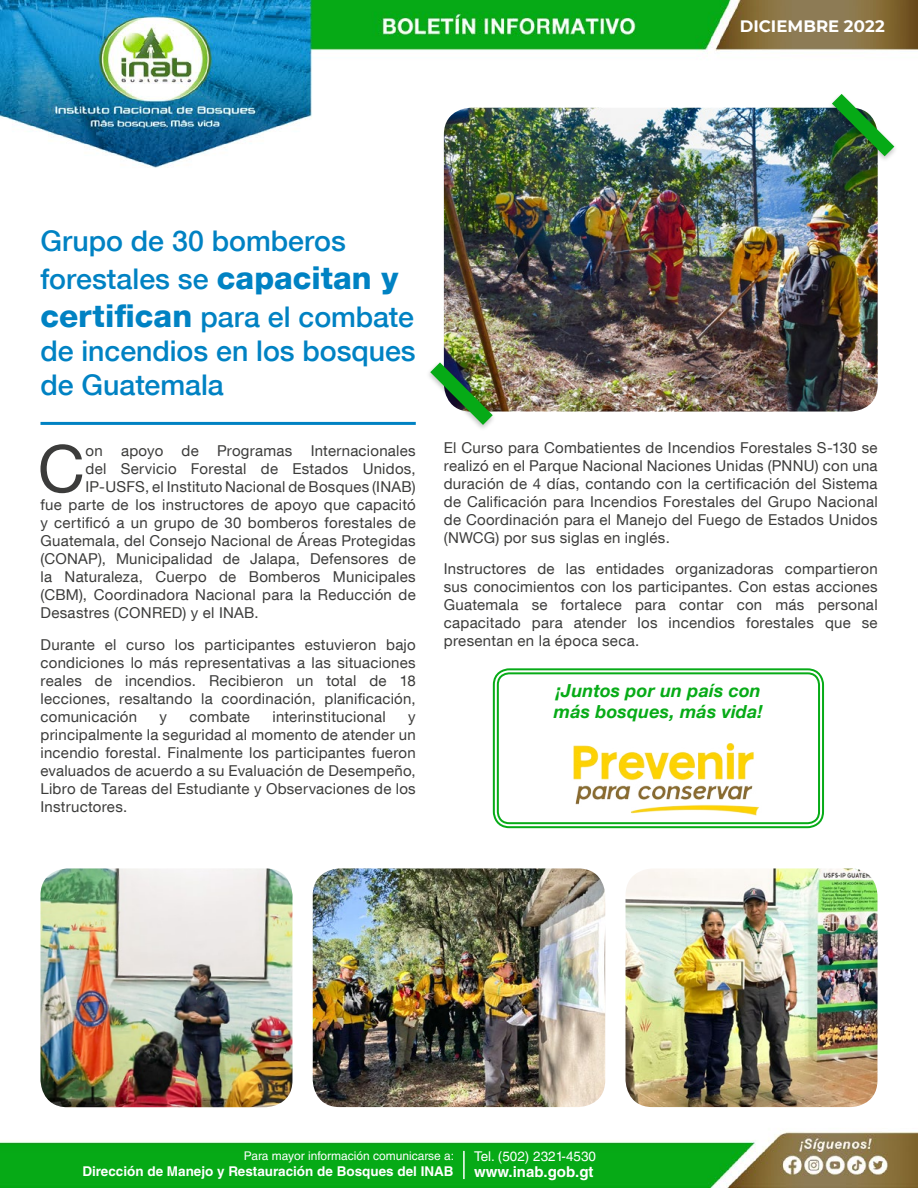
<style>
.page{position:relative;width:918px;height:1188px;background:#fff}
.page>*{position:absolute;margin:0;border:0;box-sizing:border-box;transform-origin:0 0}
.t1{font:65.4px "Helvetica Neue LT Com";color:#3c3c3b}
.t2{font:500 28.5px/37.8px "Helvetica Neue LT Com";color:#0082c3}
.t3{font:italic 700 18px/21.6px "Helvetica Neue LT Com";letter-spacing:.01em;color:#07ab17}
.t4{font:700 16.5px "Montserrat";letter-spacing:.005em;color:#fff}
.t5{font:15px/18px "Helvetica Neue LT Com";letter-spacing:.015em;color:#3c3c3b;text-align:justify}
.t6{font:700 15px "Helvetica LT Std";color:#fff}
.t7{font:700 13.5px "Helvetica LT Std";color:#fff}
.t8{font:13.5px "Helvetica LT Std";color:#fff}
.t9{font:12px "Helvetica LT Std";color:#fff}
.s1{font-weight:800;font-size:31.5px}
</style>
<div class="page">
<img style="left:0;top:0;width:918px;height:1188px">
<img style="left:444px;top:108px;width:434px;height:304px">
<hr style="left:463px;top:1151px;width:2px;height:28px;background:#fff">
<hr style="left:40px;top:422px;width:376px;height:3px;background:#0082c3">
<div style="left:828px;top:92px;width:71px;height:71px;background:#000;opacity:.25"></div>
<img style="left:832px;top:94px;width:62px;height:62px">
<div style="left:426px;top:361px;width:71px;height:71px;background:#000;opacity:.25"></div>
<img style="left:430px;top:362px;width:63px;height:63px">
<img style="left:40px;top:868px;width:252px;height:239px">
<img style="left:313px;top:868px;width:292px;height:239px">
<img style="left:626px;top:868px;width:252px;height:239px">
<div style="left:493px;top:668px;width:331px;height:160px;border:2px solid #07ab17;border-radius:16px"></div>
<div style="left:497px;top:672px;width:323px;height:152px;border:2px solid #07ab17;border-radius:11px"></div>
<img style="left:570px;top:741px;width:192px;height:77px">
<p class="t4" style="left:740px;top:14px;width:146px">DICIEMBRE 2022</p>
<h2 class="t2" style="left:40px;top:222px;width:375px">Grupo de 30 bomberos forestales se <span class="s1">capacitan y certifican</span> para el combate</h2>
<h2 class="t2" style="left:40px;top:333px;width:377px;line-height:34.2px">de incendios en los bosques de Guatemala</h2>
<h1 class="t1" style="left:38px;top:428px;width:49px">C</h1>
<p class="t5" style="left:86px;top:441px;width:332px">on apoyo de Programas Internacionales</p>
<p class="t5" style="left:86px;top:459px;width:332px">del Servicio Forestal de Estados Unidos,</p>
<p class="t5" style="left:86px;top:477px;width:332px">IP-USFS, el Instituto Nacional de Bosques (INAB)</p>
<p class="t5" style="left:40px;top:495px;width:377px">fue parte de los instructores de apoyo que capacitó</p>
<p class="t5" style="left:40px;top:513px;width:377px">y certificó a un grupo de 30 bomberos forestales de</p>
<p class="t5" style="left:40px;top:531px;width:377px">Guatemala, del Consejo Nacional de Áreas Protegidas</p>
<p class="t5" style="left:40px;top:549px;width:377px">(CONAP), Municipalidad de Jalapa, Defensores de</p>
<p class="t5" style="left:40px;top:567px;width:377px">la Naturaleza, Cuerpo de Bomberos Municipales</p>
<p class="t5" style="left:40px;top:585px;width:377px">(CBM), Coordinadora Nacional para la Reducción de</p>
<p class="t5" style="left:40px;top:603px;width:220px">Desastres (CONRED) y el INAB.</p>
<p class="t5" style="left:40px;top:635px;width:377px">Durante el curso los participantes estuvieron bajo condiciones lo más representativas a las situaciones reales de incendios. Recibieron un total de 18 lecciones, resaltando la coordinación, planificación, comunicación</p>
<p class="t5" style="left:160px;top:707px;width:9px">y</p>
<p class="t5" style="left:190px;top:707px;width:62px">combate</p>
<p class="t5" style="left:273px;top:707px;width:115px">interinstitucional</p>
<p class="t5" style="left:40px;top:707px;width:377px;text-indent:368px">y principalmente la seguridad al momento de atender un incendio forestal. Finalmente los participantes fueron evaluados de acuerdo a su Evaluación de Desempeño, Libro de Tareas del Estudiante y Observaciones de los Instructores.</p>
<p class="t5" style="left:444px;top:438px;width:435px">El Curso para Combatientes de Incendios Forestales S-130 se realizó en el Parque Nacional Naciones Unidas (PNNU) con una duración de 4 días, contando con la certificación del Sistema de Calificación para Incendios Forestales del Grupo Nacional de Coordinación para el Manejo del Fuego de Estados Unidos (NWCG) por sus siglas en inglés.</p>
<p class="t5" style="left:444px;top:560px;width:435px">Instructores de las entidades organizadoras compartieron sus conocimientos con los participantes. Con estas acciones Guatemala se fortalece para contar con más personal capacitado para atender los incendios forestales que se presentan en la época seca.</p>
<p class="t3" style="left:554px;top:679px;width:210px">¡Juntos por un país con más bosques, más vida!</p>
<p class="t9" style="left:244px;top:1149px;width:212px">Para mayor información comunicarse a:</p>
<p class="t7" style="left:82px;top:1164px;width:373px">Dirección de Manejo y Restauración de Bosques del INAB</p>
<p class="t8" style="left:474px;top:1148px;width:124px">Tel. (502) 2321-4530</p>
<p class="t6" style="left:474px;top:1163px;width:121px">www.inab.gob.gt</p>
</div>
